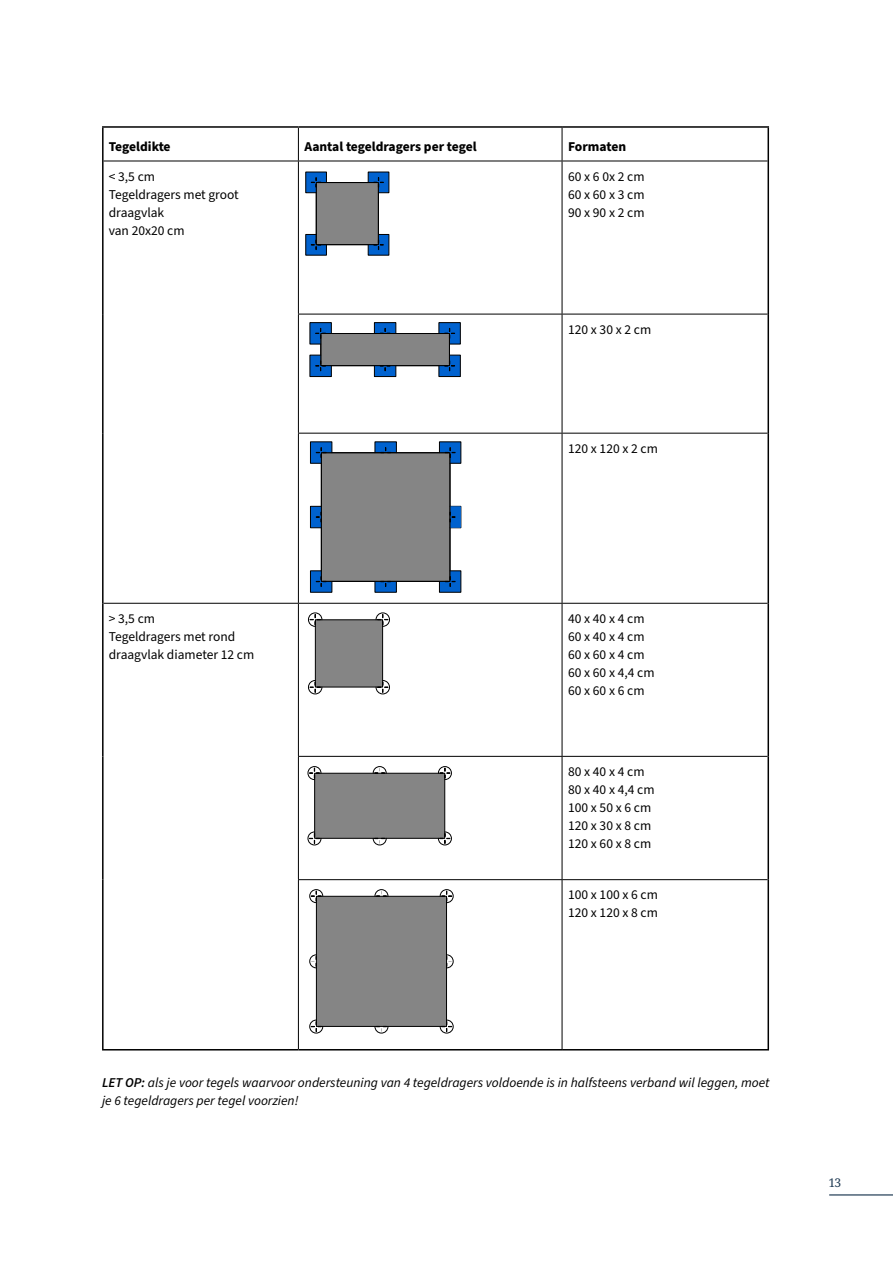
<style>
.page{position:relative;width:893px;height:1263px;background:#fff}
.page>*{position:absolute;margin:0;border:0;box-sizing:border-box;transform-origin:0 0}
.t1{font:13.5px/18px "Source Sans Pro";color:#000}
.t2{font:italic 13.5px/18px "Source Sans Pro";color:#000}
.t3{font:700 13.5px "Source Sans Pro";color:#000}
.t4{font:12px "Noto Serif";color:#203b54}
.s1{font-weight:600}
</style>
<div class="page">
<hr style="left:829px;top:1194px;width:64px;height:1px;background:#203b54">
<hr style="left:102px;top:126px;width:196px;height:2px;background:#000">
<hr style="left:102px;top:128px;width:2px;height:33px;background:#000">
<hr style="left:298px;top:126px;width:264px;height:2px;background:#000">
<hr style="left:562px;top:126px;width:207px;height:2px;background:#000">
<hr style="left:767px;top:128px;width:2px;height:33px;background:#000">
<hr style="left:102px;top:161px;width:2px;height:153px;background:#000">
<hr style="left:767px;top:161px;width:2px;height:153px;background:#000">
<hr style="left:102px;top:314px;width:2px;height:119px;background:#000">
<hr style="left:767px;top:314px;width:2px;height:119px;background:#000">
<hr style="left:102px;top:433px;width:2px;height:170px;background:#000">
<hr style="left:767px;top:433px;width:2px;height:170px;background:#000">
<hr style="left:102px;top:603px;width:2px;height:153px;background:#000">
<hr style="left:767px;top:603px;width:2px;height:153px;background:#000">
<hr style="left:102px;top:756px;width:2px;height:124px;background:#000">
<hr style="left:767px;top:756px;width:2px;height:124px;background:#000">
<hr style="left:102px;top:880px;width:2px;height:169px;background:#000">
<hr style="left:767px;top:880px;width:2px;height:169px;background:#000">
<hr style="left:102px;top:1049px;width:196px;height:1px;background:#000">
<hr style="left:298px;top:1049px;width:264px;height:1px;background:#000">
<hr style="left:562px;top:1049px;width:207px;height:1px;background:#000">
<hr style="left:298px;top:128px;width:1px;height:33px;background:#000">
<hr style="left:562px;top:128px;width:1px;height:33px;background:#000">
<hr style="left:104px;top:161px;width:194px;height:1px;background:#000">
<hr style="left:298px;top:161px;width:264px;height:1px;background:#000">
<hr style="left:298px;top:161px;width:1px;height:153px;background:#000">
<hr style="left:562px;top:161px;width:205px;height:1px;background:#000">
<hr style="left:562px;top:161px;width:1px;height:153px;background:#000">
<hr style="left:298px;top:314px;width:264px;height:1px;background:#000">
<hr style="left:298px;top:314px;width:1px;height:119px;background:#000">
<hr style="left:562px;top:314px;width:205px;height:1px;background:#000">
<hr style="left:562px;top:314px;width:1px;height:119px;background:#000">
<hr style="left:298px;top:433px;width:264px;height:1px;background:#000">
<hr style="left:298px;top:433px;width:1px;height:170px;background:#000">
<hr style="left:562px;top:433px;width:205px;height:1px;background:#000">
<hr style="left:562px;top:433px;width:1px;height:170px;background:#000">
<hr style="left:104px;top:603px;width:194px;height:1px;background:#000">
<hr style="left:298px;top:603px;width:264px;height:1px;background:#000">
<hr style="left:298px;top:604px;width:1px;height:152px;background:#000">
<hr style="left:562px;top:603px;width:205px;height:1px;background:#000">
<hr style="left:562px;top:604px;width:1px;height:152px;background:#000">
<hr style="left:298px;top:756px;width:264px;height:1px;background:#000">
<hr style="left:298px;top:757px;width:1px;height:122px;background:#000">
<hr style="left:562px;top:756px;width:205px;height:1px;background:#000">
<hr style="left:562px;top:757px;width:1px;height:122px;background:#000">
<hr style="left:298px;top:879px;width:264px;height:1px;background:#000">
<hr style="left:298px;top:880px;width:1px;height:169px;background:#000">
<hr style="left:562px;top:879px;width:205px;height:1px;background:#000">
<hr style="left:562px;top:880px;width:1px;height:169px;background:#000">
<svg style="left:305px;top:171px;width:85px;height:85px"></svg>
<div style="left:316px;top:182px;width:63px;height:63px;border:1px solid #000"></div>
<svg style="left:309px;top:322px;width:152px;height:55px"></svg>
<div style="left:320px;top:333px;width:130px;height:33px;border:1px solid #000"></div>
<svg style="left:310px;top:441px;width:152px;height:152px"></svg>
<div style="left:321px;top:452px;width:129px;height:130px;border:1px solid #000"></div>
<div style="left:308px;top:612px;width:14px;height:15px;border:1px solid #000;border-radius:50%"></div>
<div style="left:376px;top:612px;width:14px;height:15px;border:1px solid #000;border-radius:50%"></div>
<div style="left:308px;top:680px;width:14px;height:14px;border:1px solid #000;border-radius:50%"></div>
<div style="left:376px;top:680px;width:14px;height:14px;border:1px solid #000;border-radius:50%"></div>
<svg style="left:310px;top:614px;width:78px;height:79px"></svg>
<div style="left:307px;top:766px;width:14px;height:14px;border:1px solid #000;border-radius:50%"></div>
<div style="left:438px;top:766px;width:14px;height:14px;border:1px solid #000;border-radius:50%"></div>
<div style="left:307px;top:831px;width:14px;height:14px;border:1px solid #000;border-radius:50%"></div>
<div style="left:438px;top:831px;width:14px;height:14px;border:1px solid #000;border-radius:50%"></div>
<svg style="left:309px;top:766px;width:141px;height:80px"></svg>
<svg style="left:309px;top:889px;width:145px;height:144px"></svg>
<p class="t3" style="left:109px;top:137px;width:63px">Tegeldikte</p>
<p class="t3" style="left:304px;top:137px;width:174px">Aantal tegeldragers per tegel</p>
<p class="t3" style="left:568px;top:137px;width:60px">Formaten</p>
<p class="t1" style="left:109px;top:168px;width:132px">&lt; 3,5 cm<br>Tegeldragers met groot draagvlak<br>van 20x20 cm</p>
<p class="t1" style="left:568px;top:168px;width:78px;text-align:justify">60 x 6 0x 2 cm 60 x 60 x 3 cm 90 x 90 x 2 cm</p>
<p class="t1" style="left:568px;top:321px;width:85px">120 x 30 x 2 cm</p>
<p class="t1" style="left:568px;top:440px;width:91px">120 x 120 x 2 cm</p>
<p class="t1" style="left:109px;top:610px;width:147px">&gt; 3,5 cm<br>Tegeldragers met rond draagvlak diameter 12 cm</p>
<p class="t1" style="left:568px;top:610px;width:88px">40 x 40 x 4 cm<br>60 x 40 x 4 cm<br>60 x 60 x 4 cm<br>60 x 60 x 4,4 cm<br>60 x 60 x 6 cm</p>
<p class="t1" style="left:568px;top:763px;width:88px">80 x 40 x 4 cm<br>80 x 40 x 4,4 cm<br>100 x 50 x 6 cm<br>120 x 30 x 8 cm<br>120 x 60 x 8 cm</p>
<p class="t1" style="left:568px;top:886px;width:91px">100 x 100 x 6 cm<br>120 x 120 x 8 cm</p>
<p class="t2" style="left:102px;top:1074px;width:669px"><span class="s1">LET OP:</span> als je voor tegels waarvoor ondersteuning van 4 tegeldragers voldoende is in halfsteens verband wil leggen, moet je 6 tegeldragers per tegel voorzien!</p>
<p class="t4" style="left:829px;top:1174px;width:13px">13</p>
</div>
